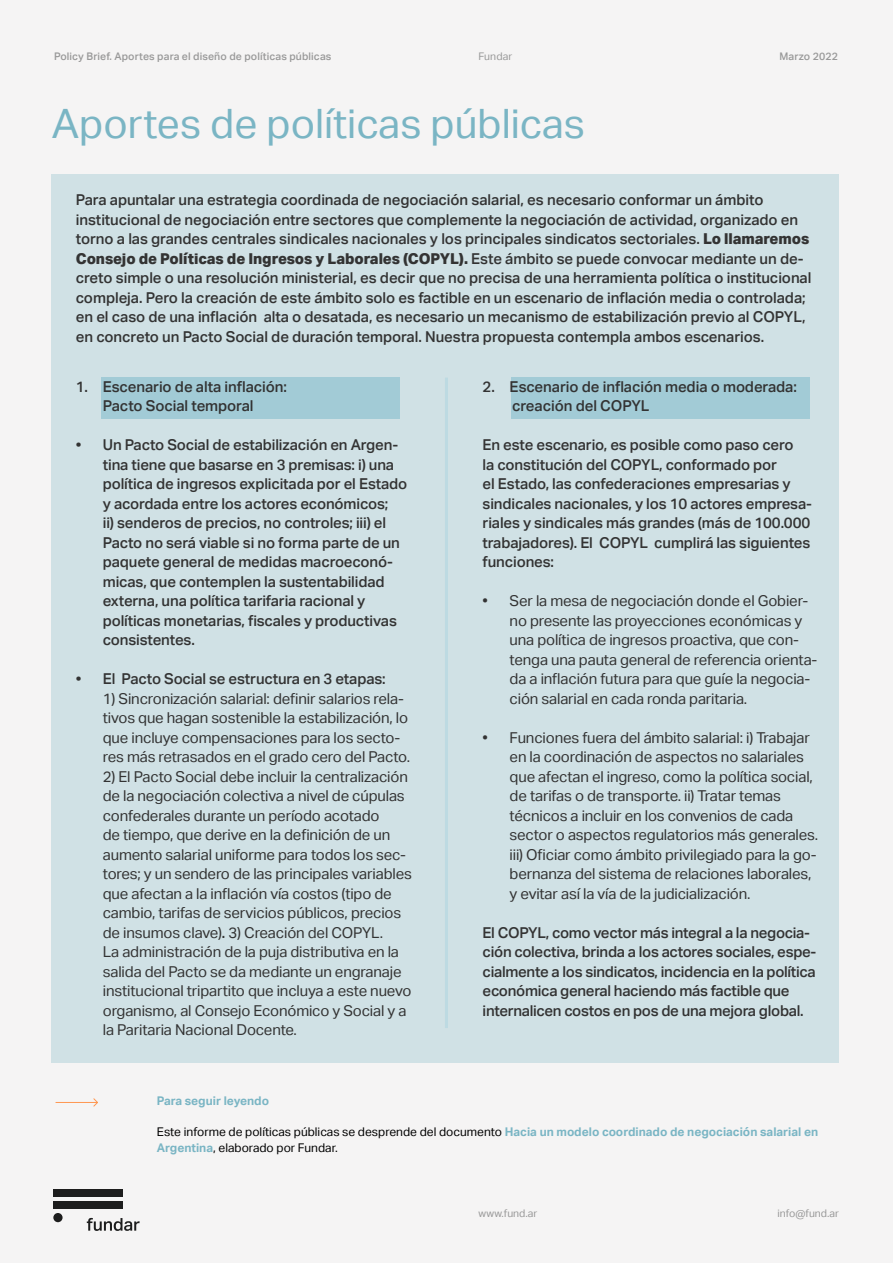
<style>
.page{position:relative;width:893px;height:1263px;background:#f5f4f4}
.page>*{position:absolute;margin:0;border:0;box-sizing:border-box;transform-origin:0 0}
.t1{font:40.5px "Aktiv Grotesk";color:#7ab5c4}
.t2{font:500 15px/19.5px "Aktiv Grotesk";letter-spacing:-.01em;color:#333}
.t3{font:15px/19.5px "Aktiv Grotesk";letter-spacing:-.01em;color:#333}
.t4{font:12px/15.8px "Aktiv Grotesk";color:#000}
.t5{font:700 12px "Aktiv Grotesk";color:#7ab5c4}
.t6{font:500 10.5px "Aktiv Grotesk";letter-spacing:.01em;color:#999}
.t7{font:10.5px "Aktiv Grotesk";color:#999}
.s1{font-weight:800}
.s2{font-weight:500}
.s3{font-weight:700;color:#7ab5c4}
</style>
<div class="page">
<div style="left:52px;top:174px;width:787px;height:889px;background:#d0e1e5"></div>
<hr style="left:445px;top:378px;width:3px;height:650px;background:#bddae2">
<div style="left:101px;top:378px;width:298px;height:18px;background:#a2cbd6"></div>
<div style="left:511px;top:378px;width:298px;height:18px;background:#a2cbd6"></div>
<div style="left:101px;top:393px;width:298px;height:26px;background:#a2cbd6"></div>
<div style="left:511px;top:393px;width:298px;height:26px;background:#a2cbd6"></div>
<div style="left:53px;top:1213px;width:10px;height:9px;background:#1d1d1d;border-radius:50%"></div>
<div style="left:53px;top:1189px;width:70px;height:8px;background:#1d1d1d"></div>
<div style="left:53px;top:1201px;width:70px;height:8px;background:#1d1d1d"></div>
<svg style="left:87px;top:1218px;width:53px;height:13px"></svg>
<hr style="left:56px;top:1102px;width:42px;height:1px;background:#ff9750">
<svg style="left:93px;top:1098px;width:5px;height:9px"></svg>
<p class="t6" style="left:54px;top:51px;width:279px">Policy Brief. Aportes para el diseño de políticas públicas</p>
<p class="t7" style="left:478px;top:51px;width:35px">Fundar</p>
<p class="t6" style="left:779px;top:51px;width:60px">Marzo 2022</p>
<h1 class="t1" style="left:52px;top:101px;width:535px">Aportes de políticas públicas</h1>
<p class="t2" style="left:76px;top:190px;width:737px">Para apuntalar una estrategia coordinada de negociación salarial, es necesario conformar un ámbito institucional de negociación entre sectores que complemente la negociación de actividad, organizado en torno a las grandes centrales sindicales nacionales y los principales sindicatos sectoriales. <span class="s1">Lo llamaremos Consejo de Políticas de Ingresos y Laborales (COPYL).</span> Este ámbito se puede convocar mediante un de&shy;creto simple o una resolución ministerial, es decir que no precisa de una herramienta política o institucional compleja. Pero la creación de este ámbito solo es factible en un escenario de inflación media o controlada; en el caso de una inflación alta o desatada, es necesario un mecanismo de estabilización previo al COPYL, en concreto un Pacto Social de duración temporal. Nuestra propuesta contempla ambos escenarios.</p>
<p class="t2" style="left:76px;top:377px;width:213px;text-align:center">1. Escenario de alta inflación:<br>Pacto Social temporal</p>
<p class="t2" style="left:103px;top:435px;width:306px;text-indent:-27px">• Un Pacto Social de estabilización en Argen&shy;tina tiene que basarse en 3 premisas: i) una política de ingresos explicitada por el Estado y acordada entre los actores económicos;<br>ii) senderos de precios, no controles; iii) el Pacto no será viable si no forma parte de un paquete general de medidas macroeconó&shy;micas, que contemplen la sustentabilidad externa, una política tarifaria racional y políticas monetarias, fiscales y productivas consistentes.</p>
<p class="t2" style="left:76px;top:669px;width:311px">• El Pacto Social se estructura en 3 etapas:</p>
<p class="t3" style="left:103px;top:689px;width:309px">1) Sincronización salarial: definir salarios rela&shy;tivos que hagan sostenible la estabilización, lo que incluye compensaciones para los secto&shy;res más retrasados en el grado cero del Pacto.</p>
<p class="t3" style="left:103px;top:767px;width:311px">2) El Pacto Social debe incluir la centralización de la negociación colectiva a nivel de cúpulas confederales durante un período acotado<br>de tiempo, que derive en la definición de un aumento salarial uniforme para todos los sec&shy;tores; y un sendero de las principales variables que afectan a la inflación vía costos (tipo de cambio, tarifas de servicios públicos, precios de insumos clave)<span class="s2">.</span> 3) Creación del COPYL.<br>La administración de la puja distributiva en la salida del Pacto se da mediante un engranaje institucional tripartito que incluya a este nuevo organismo, al Consejo Económico y Social y a la Paritaria Nacional Docente.</p>
<p class="t2" style="left:512px;top:377px;width:286px;text-indent:-29px">2. Escenario de inflación media o moderada: creación del COPYL</p>
<p class="t2" style="left:483px;top:435px;width:331px">En este escenario, es posible como paso cero<br>la constitución del COPYL, conformado por<br>el Estado, las confederaciones empresarias y sindicales nacionales, y los 10 actores empresa&shy;riales y sindicales más grandes (más de 100.000 trabajadores). El COPYL cumplirá las siguientes funciones:</p>
<p class="t3" style="left:510px;top:591px;width:309px;text-indent:-27px">• Ser la mesa de negociación donde el Gobier&shy;no presente las proyecciones económicas y una política de ingresos proactiva, que con&shy;tenga una pauta general de referencia orienta&shy;da a inflación futura para que guíe la negocia&shy;ción salarial en cada ronda paritaria.</p>
<p class="t3" style="left:510px;top:728px;width:310px;text-indent:-27px">• Funciones fuera del ámbito salarial: i) Trabajar en la coordinación de aspectos no salariales que afectan el ingreso, como la política social, de tarifas o de transporte. ii) Tratar temas técnicos a incluir en los convenios de cada sector o aspectos regulatorios más generales. iii) Oficiar como ámbito privilegiado para la go&shy;bernanza del sistema de relaciones laborales, y evitar así la vía de la judicialización.</p>
<p class="t2" style="left:483px;top:923px;width:335px">El COPYL, como vector más integral a la negocia&shy;ción colectiva, brinda a los actores sociales, espe&shy;cialmente a los sindicatos, incidencia en la política económica general haciendo más factible que internalicen costos en pos de una mejora global.</p>
<p class="t5" style="left:157px;top:1093px;width:114px">Para seguir leyendo</p>
<p class="t4" style="left:157px;top:1124px;width:663px">Este informe de políticas públicas se desprende del documento <span class="s3">Hacia un modelo coordinado de negociación salarial en<br>Argentina</span>, elaborado por Fundar.</p>
<p class="t7" style="left:478px;top:1207px;width:60px">www.fund.ar</p>
<p class="t7" style="left:777px;top:1207px;width:63px">info@fund.ar</p>
</div>
